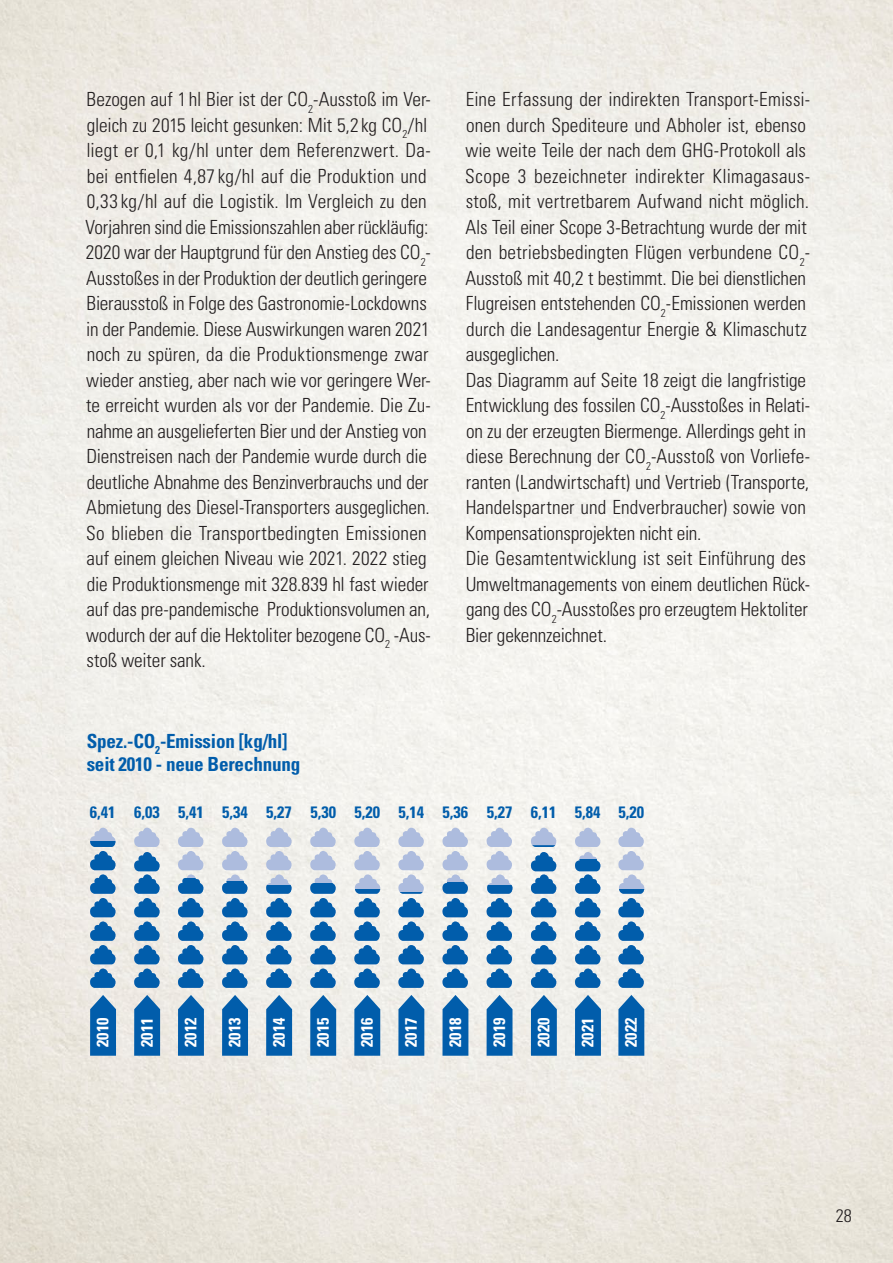
<style>
.page{position:relative;width:893px;height:1263px;background:#fff}
.page>*{position:absolute;margin:0;border:0;box-sizing:border-box;transform-origin:0 0}
.t1{font:300 condensed 19.5px/25.5px "Univers LT Std";letter-spacing:-.005em;color:#231f20}
.t2{font:700 condensed 19.5px/23.4px "Univers LT Std";letter-spacing:-.01em;color:#015dab}
.t3{font:300 condensed 18px "Univers LT Std";color:#231f20}
.t4{font:700 condensed 16.5px "Univers LT Std";color:#015dab}
.t5{font:700 condensed 16.5px "Univers LT Std";color:#fff}
</style>
<div class="page">
<svg style="left:90px;top:995px;width:26px;height:61px;background:#1e6eb2"></svg>
<svg style="left:90px;top:827px;width:26px;height:161px;background:#689ac4"></svg>
<svg style="left:134px;top:995px;width:26px;height:61px;background:#1e6eb1"></svg>
<svg style="left:134px;top:827px;width:26px;height:161px;background:#6e9ec7"></svg>
<svg style="left:178px;top:995px;width:26px;height:61px;background:#1e6eb2"></svg>
<svg style="left:178px;top:827px;width:26px;height:161px;background:#7ea7cc"></svg>
<svg style="left:222px;top:995px;width:26px;height:61px;background:#1e6fb2"></svg>
<svg style="left:222px;top:827px;width:26px;height:161px;background:#81a9cd"></svg>
<svg style="left:266px;top:995px;width:26px;height:61px;background:#1f6fb2"></svg>
<svg style="left:266px;top:827px;width:26px;height:161px;background:#84aace"></svg>
<svg style="left:398px;top:995px;width:26px;height:61px;background:#2170b3"></svg>
<svg style="left:398px;top:827px;width:26px;height:161px;background:#8cafd2"></svg>
<svg style="left:310px;top:995px;width:26px;height:61px;background:#1f6fb2"></svg>
<svg style="left:310px;top:827px;width:26px;height:161px;background:#82aace"></svg>
<svg style="left:442px;top:995px;width:26px;height:61px;background:#2170b3"></svg>
<svg style="left:442px;top:827px;width:26px;height:161px;background:#82aace"></svg>
<svg style="left:354px;top:995px;width:26px;height:61px;background:#2070b3"></svg>
<svg style="left:354px;top:827px;width:27px;height:161px;background:#8cb0d1"></svg>
<svg style="left:618px;top:995px;width:26px;height:61px;background:#2170b3"></svg>
<svg style="left:618px;top:827px;width:27px;height:161px;background:#8db0d2"></svg>
<svg style="left:487px;top:995px;width:25px;height:61px;background:#1c6db2"></svg>
<svg style="left:486px;top:827px;width:27px;height:161px;background:#89aed0"></svg>
<svg style="left:531px;top:995px;width:26px;height:61px;background:#1e6fb2"></svg>
<svg style="left:531px;top:827px;width:26px;height:161px;background:#6e9fc9"></svg>
<svg style="left:575px;top:995px;width:26px;height:61px;background:#1e6eb2"></svg>
<svg style="left:575px;top:827px;width:26px;height:161px;background:#73a1ca"></svg>
<p class="t1" style="left:86px;top:87px;width:347px">Bezogen auf 1 hl Bier ist der CO<sub>2</sub>-Ausstoß im Ver&shy;gleich zu 2015 leicht gesunken: Mit 5,2 kg CO<sub>2</sub>/hl liegt er 0,1 kg/hl unter dem Referenzwert. Da&shy;bei entfielen 4,87 kg/hl auf die Produktion und 0,33 kg/hl auf die Logistik. Im Vergleich zu den Vorjahren sind die Emissionszahlen aber rückläufig:<br>2020 war der Hauptgrund für den Anstieg des CO<sub>2</sub>- Ausstoßes in der Produktion der deutlich geringere Bierausstoß in Folge des Gastronomie-Lockdowns in der Pandemie. Diese Auswirkungen waren 2021 noch zu spüren, da die Produktionsmenge zwar wieder anstieg, aber nach wie vor geringere Wer&shy;te erreicht wurden als vor der Pandemie. Die Zu&shy;nahme an ausgelieferten Bier und der Anstieg von Dienstreisen nach der Pandemie wurde durch die deutliche Abnahme des Benzinverbrauchs und der Abmietung des Diesel-Transporters ausgeglichen.<br>So blieben die Transportbedingten Emissionen auf einem gleichen Niveau wie 2021. 2022 stieg die Produktionsmenge mit 328.839 hl fast wieder auf das pre-pandemische Produktionsvolumen an, wodurch der auf die Hektoliter bezogene CO<sub>2</sub> -Aus&shy;stoß weiter sank.</p>
<p class="t1" style="left:465px;top:87px;width:346px">Eine Erfassung der indirekten Transport-Emissi&shy;onen durch Spediteure und Abholer ist, ebenso wie weite Teile der nach dem GHG-Protokoll als Scope 3 bezeichneter indirekter Klimagasaus&shy;stoß, mit vertretbarem Aufwand nicht möglich.<br>Als Teil einer Scope 3-Betrachtung wurde der mit den betriebsbedingten Flügen verbundene CO<sub>2</sub>- Ausstoß mit 40,2 t bestimmt. Die bei dienstlichen Flugreisen entstehenden CO<sub>2</sub>-Emissionen werden durch die Landesagentur Energie &amp; Klimaschutz ausgeglichen.<br>Das Diagramm auf Seite 18 zeigt die langfristige Entwicklung des fossilen CO<sub>2</sub>-Ausstoßes in Relati&shy;on zu der erzeugten Biermenge. Allerdings geht in diese Berechnung der CO<sub>2</sub>-Ausstoß von Vorliefe&shy;ranten (Landwirtschaft) und Vertrieb (Transporte, Handelspartner und Endverbraucher) sowie von Kompensationsprojekten nicht ein.<br>Die Gesamtentwicklung ist seit Einführung des Umweltmanagements von einem deutlichen Rück&shy;gang des CO<sub>2</sub>-Ausstoßes pro erzeugtem Hektoliter Bier gekennzeichnet.</p>
<p class="t2" style="left:87px;top:729px;width:215px">Spez.-CO<sub>2</sub>-Emission [kg/hl] seit 2010 - neue Berechnung</p>
<p class="t4" style="left:90px;top:802px;width:27px">6,41</p>
<p class="t4" style="left:134px;top:802px;width:27px">6,03</p>
<p class="t4" style="left:222px;top:802px;width:27px">5,34</p>
<p class="t4" style="left:266px;top:802px;width:27px">5,27</p>
<p class="t4" style="left:178px;top:802px;width:27px">5,41</p>
<p class="t4" style="left:310px;top:802px;width:27px">5,30</p>
<p class="t4" style="left:354px;top:802px;width:27px">5,20</p>
<p class="t4" style="left:399px;top:802px;width:27px">5,14</p>
<p class="t4" style="left:443px;top:802px;width:27px">5,36</p>
<p class="t4" style="left:487px;top:802px;width:27px">5,27</p>
<p class="t4" style="left:531px;top:802px;width:27px">6,11</p>
<p class="t4" style="left:575px;top:802px;width:27px">5,84</p>
<p class="t4" style="left:618px;top:802px;width:27px">5,20</p>
<p class="t5" style="left:93px;top:1047px;width:31px;rotate:-90deg">2010</p>
<p class="t5" style="left:137px;top:1047px;width:31px;rotate:-90deg">2011</p>
<p class="t5" style="left:181px;top:1047px;width:31px;rotate:-90deg">2012</p>
<p class="t5" style="left:225px;top:1047px;width:31px;rotate:-90deg">2013</p>
<p class="t5" style="left:269px;top:1047px;width:31px;rotate:-90deg">2014</p>
<p class="t5" style="left:313px;top:1047px;width:31px;rotate:-90deg">2015</p>
<p class="t5" style="left:357px;top:1047px;width:31px;rotate:-90deg">2016</p>
<p class="t5" style="left:401px;top:1047px;width:31px;rotate:-90deg">2017</p>
<p class="t5" style="left:445px;top:1047px;width:31px;rotate:-90deg">2018</p>
<p class="t5" style="left:489px;top:1047px;width:31px;rotate:-90deg">2019</p>
<p class="t5" style="left:533px;top:1047px;width:31px;rotate:-90deg">2020</p>
<p class="t5" style="left:577px;top:1047px;width:31px;rotate:-90deg">2021</p>
<p class="t5" style="left:621px;top:1047px;width:31px;rotate:-90deg">2022</p>
<p class="t3" style="left:836px;top:1205px;width:17px">28</p>
</div>
